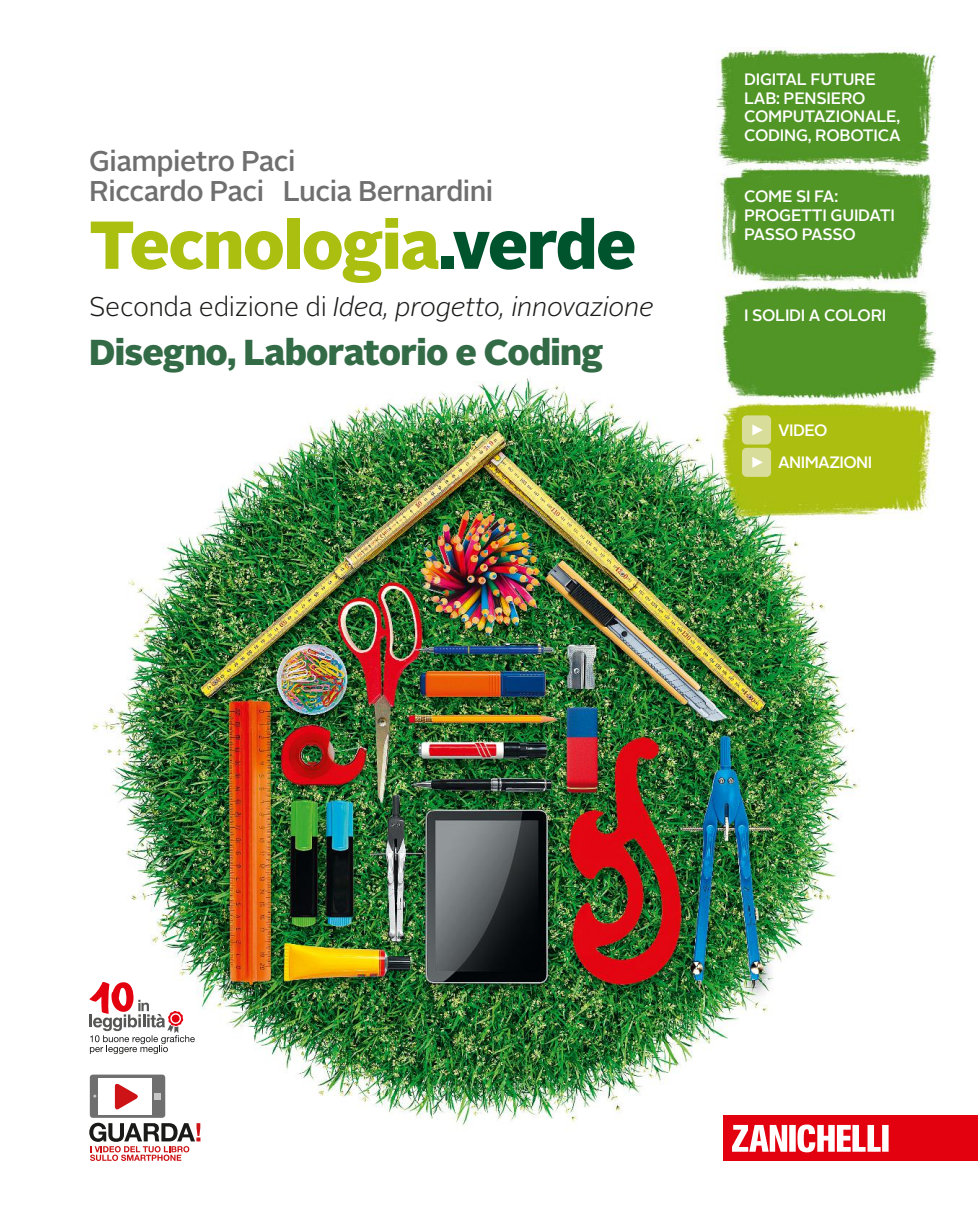
<style>
.page{position:relative;width:978px;height:1212px;background:#fff}
.page>*{position:absolute;margin:0;border:0;box-sizing:border-box;transform-origin:0 0}
.t1{font:900 67.5px "Alright Sans";letter-spacing:-.02em;color:#abbf10}
.t2{font:900 36px "Alright Sans";letter-spacing:-.02em;color:#336b46}
.t3{font:500 28.5px/30px "Alright Sans";letter-spacing:-.02em;color:#6f6f6f}
.t4{font:italic 300 27px "Alright Sans";letter-spacing:-.015em;color:#1a1a18}
.t5{font:500 16.5px/18.8px "Alright Sans";letter-spacing:-.015em;color:#fff}
.t6{font:500 16.5px/32.4px "Alright Sans";letter-spacing:-.035em;color:#fff}
.s1{color:#00542d}
.s2{font-style:normal}
</style>
<div class="page">
<img style="left:89px;top:48px;width:849px;height:1094px">
<div style="left:723px;top:1115px;width:255px;height:46px;background:#e3000f"></div>
<svg style="left:732px;top:1124px;width:157px;height:28px"></svg>
<div style="left:742px;top:415px;width:29px;height:29px;background:#d8de99;border-radius:5px"></div>
<svg style="left:752px;top:424px;width:11px;height:11px"></svg>
<div style="left:742px;top:448px;width:29px;height:29px;background:#d8de99;border-radius:5px"></div>
<svg style="left:752px;top:457px;width:11px;height:11px"></svg>
<div style="left:90px;top:1074px;width:75px;height:44px;background:#6f6f6f;border-radius:3px"></div>
<div style="left:99px;top:1078px;width:53px;height:36px;background:#fff"></div>
<svg style="left:155px;top:1093px;width:6px;height:6px"></svg>
<svg style="left:115px;top:1083px;width:23px;height:27px"></svg>
<svg style="left:89px;top:1123px;width:111px;height:38px"></svg>
<svg style="left:89px;top:981px;width:106px;height:73px"></svg>
<h3 class="t3" style="left:89px;top:148px;width:406px">Giampietro Paci<br>Riccardo Paci Lucia Bernardini</h3>
<h1 class="t1" style="left:89px;top:218px;width:549px">Tecnologia<span class="s1">.verde</span></h1>
<h3 class="t4" style="left:89px;top:296px;width:566px"><span class="s2">Seconda edizione di</span> Idea, progetto, innovazione</h3>
<h2 class="t2" style="left:89px;top:338px;width:516px">Disegno, Laboratorio e Coding</h2>
<p class="t5" style="left:744px;top:71px;width:158px">DIGITAL FUTURE<br>LAB: PENSIERO<br>COMPUTAZIONALE,<br>CODING, ROBOTICA</p>
<p class="t5" style="left:744px;top:188px;width:152px">COME SI FA:<br>PROGETTI GUIDATI<br>PASSO PASSO</p>
<p class="t5" style="left:744px;top:307px;width:144px">I SOLIDI A COLORI</p>
<p class="t6" style="left:778px;top:415px;width:96px">VIDEO<br>ANIMAZIONI</p>
</div>
